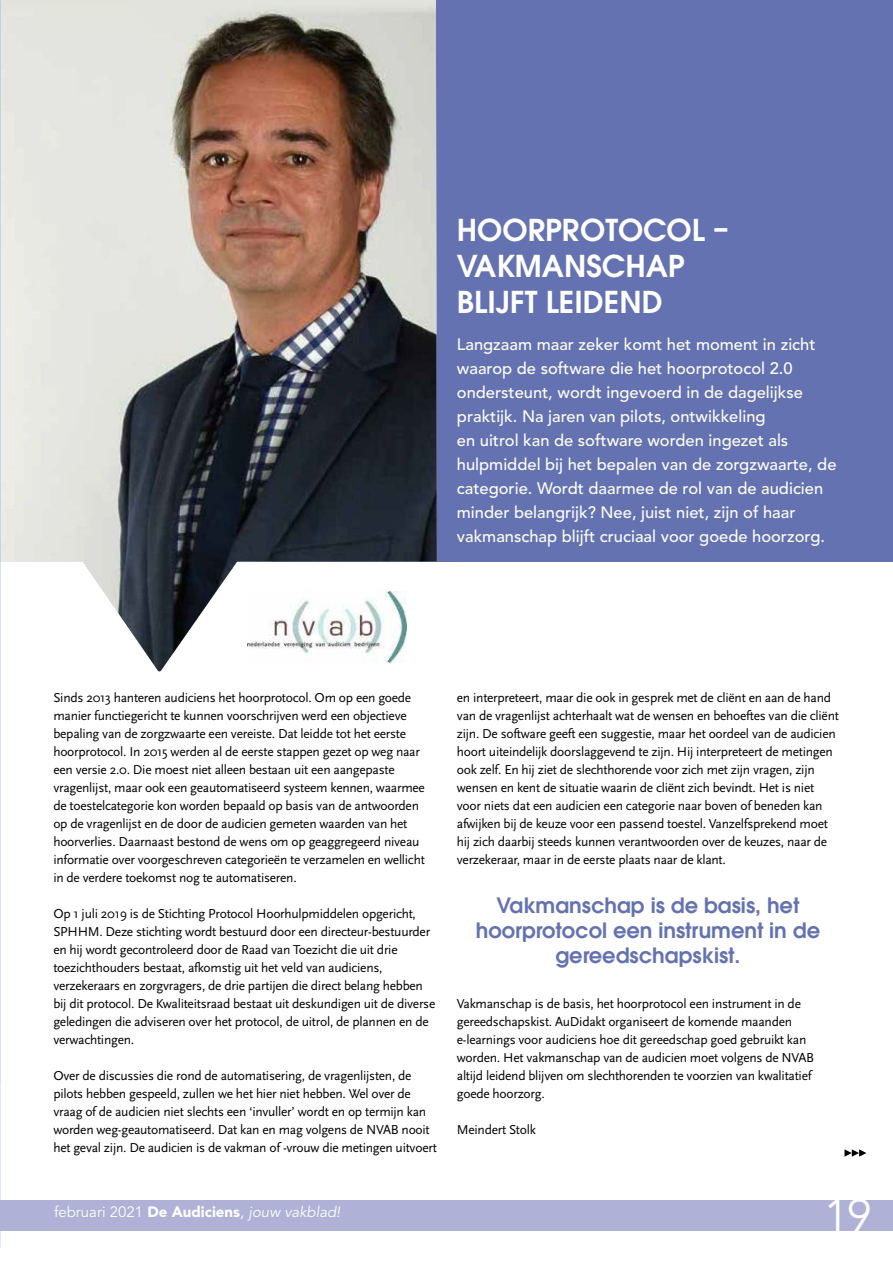
<style>
.page{position:relative;width:893px;height:1263px;background:#fff}
.page>*{position:absolute;margin:0;border:0;box-sizing:border-box;transform-origin:0 0}
.t1{font:45px "Avenir";color:#fff}
.t2{font:600 30px/36px "ITC Avant Garde Std";color:#fff}
.t3{font:600 21px/25.2px "ITC Avant Garde Std";color:#6472b1;text-align:center}
.t4{font:500 16.5px/24px "Avenir";color:#fff}
.t5{font:italic 15px "Avenir";color:#fff}
.t6{font:13.5px/18px "Scala Sans";letter-spacing:-.02em;color:#000}
.s1{font-style:normal}
.s2{font-weight:900;font-style:normal}
</style>
<div class="page">
<div style="left:272px;top:0;width:621px;height:561px;background:#6472b1"></div>
<img style="left:340px;top:0;width:97px;height:562px">
<img style="left:0;top:0;width:340px;height:569px">
<img style="left:87px;top:568px;width:146px;height:52px">
<img style="left:123px;top:619px;width:74px;height:52px">
<img style="left:248px;top:591px;width:158px;height:72px">
<svg style="left:844px;top:1149px;width:22px;height:8px"></svg>
<div style="left:0;top:1200px;width:893px;height:31px;background:#afb2d6"></div>
<h2 class="t2" style="left:457px;top:211px;width:273px">HOORPROTOCOL –<br>VAKMANSCHAP<br>BLIJFT LEIDEND</h2>
<p class="t4" style="left:457px;top:332px;width:381px">Langzaam maar zeker komt het moment in zicht waarop de software die het hoorprotocol 2.0 ondersteunt, wordt ingevoerd in de dagelijkse praktijk. Na jaren van pilots, ontwikkeling<br>en uitrol kan de software worden ingezet als hulpmiddel bij het bepalen van de zorgzwaarte, de categorie. Wordt daarmee de rol van de audicien minder belangrijk? Nee, juist niet, zijn of haar vakmanschap blijft cruciaal voor goede hoorzorg.</p>
<p class="t6" style="left:53px;top:689px;width:373px">Sinds 2013 hanteren audiciens het hoorprotocol. Om op een goede manier functiegericht te kunnen voorschrijven werd een objectieve bepaling van de zorgzwaarte een vereiste. Dat leidde tot het eerste hoorprotocol. In 2015 werden al de eerste stappen gezet op weg naar een versie 2.0. Die moest niet alleen bestaan uit een aangepaste vragenlijst, maar ook een geautomatiseerd systeem kennen, waarmee de toestelcategorie kon worden bepaald op basis van de antwoorden op de vragenlijst en de door de audicien gemeten waarden van het hoorverlies. Daarnaast bestond de wens om op geaggregeerd niveau informatie over voorgeschreven categorieën te verzamelen en wellicht in de verdere toekomst nog te automatiseren.</p>
<p class="t6" style="left:53px;top:905px;width:384px">Op 1 juli 2019 is de Stichting Protocol Hoorhulpmiddelen opgericht, SPHHM. Deze stichting wordt bestuurd door een directeur-bestuurder en hij wordt gecontroleerd door de Raad van Toezicht die uit drie toezichthouders bestaat, afkomstig uit het veld van audiciens, verzekeraars en zorgvragers, de drie partijen die direct belang hebben bij dit protocol. De Kwaliteitsraad bestaat uit deskundigen uit de diverse geledingen die adviseren over het protocol, de uitrol, de plannen en de verwachtingen.</p>
<p class="t6" style="left:53px;top:1067px;width:385px">Over de discussies die rond de automatisering, de vragenlijsten, de pilots hebben gespeeld, zullen we het hier niet hebben. Wel over de vraag of de audicien niet slechts een ‘invuller’ wordt en op termijn kan worden weg-geautomatiseerd. Dat kan en mag volgens de NVAB nooit het geval zijn. De audicien is de vakman of -vrouw die metingen uitvoert</p>
<p class="t6" style="left:457px;top:689px;width:384px">en interpreteert, maar die ook in gesprek met de cliënt en aan de hand van de vragenlijst achterhaalt wat de wensen en behoeftes van die cliënt zijn. De software geeft een suggestie, maar het oordeel van de audicien hoort uiteindelijk doorslaggevend te zijn. Hij interpreteert de metingen ook zelf. En hij ziet de slechthorende voor zich met zijn vragen, zijn wensen en kent de situatie waarin de cliënt zich bevindt. Het is niet voor niets dat een audicien een categorie naar boven of beneden kan afwijken bij de keuze voor een passend toestel. Vanzelfsprekend moet hij zich daarbij steeds kunnen verantwoorden over de keuzes, naar de verzekeraar, maar in de eerste plaats naar de klant.</p>
<h3 class="t3" style="left:476px;top:892px;width:346px">Vakmanschap is de basis, het hoorprotocol een instrument in de gereedschapskist.</h3>
<p class="t6" style="left:457px;top:995px;width:359px">Vakmanschap is de basis, het hoorprotocol een instrument in de gereedschapskist. AuDidakt organiseert de komende maanden e-learnings voor audiciens hoe dit gereedschap goed gebruikt kan worden. Het vakmanschap van de audicien moet volgens de NVAB altijd leidend blijven om slechthorenden te voorzien van kwalitatief goede hoorzorg.</p>
<p class="t6" style="left:457px;top:1121px;width:81px">Meindert Stolk</p>
<p class="t5" style="left:54px;top:1203px;width:288px"><span class="s1">februari 2021</span> <span class="s2">De Audiciens</span>, jouw vakblad!</p>
<h1 class="t1" style="left:824px;top:1190px;width:49px">19</h1>
</div>
